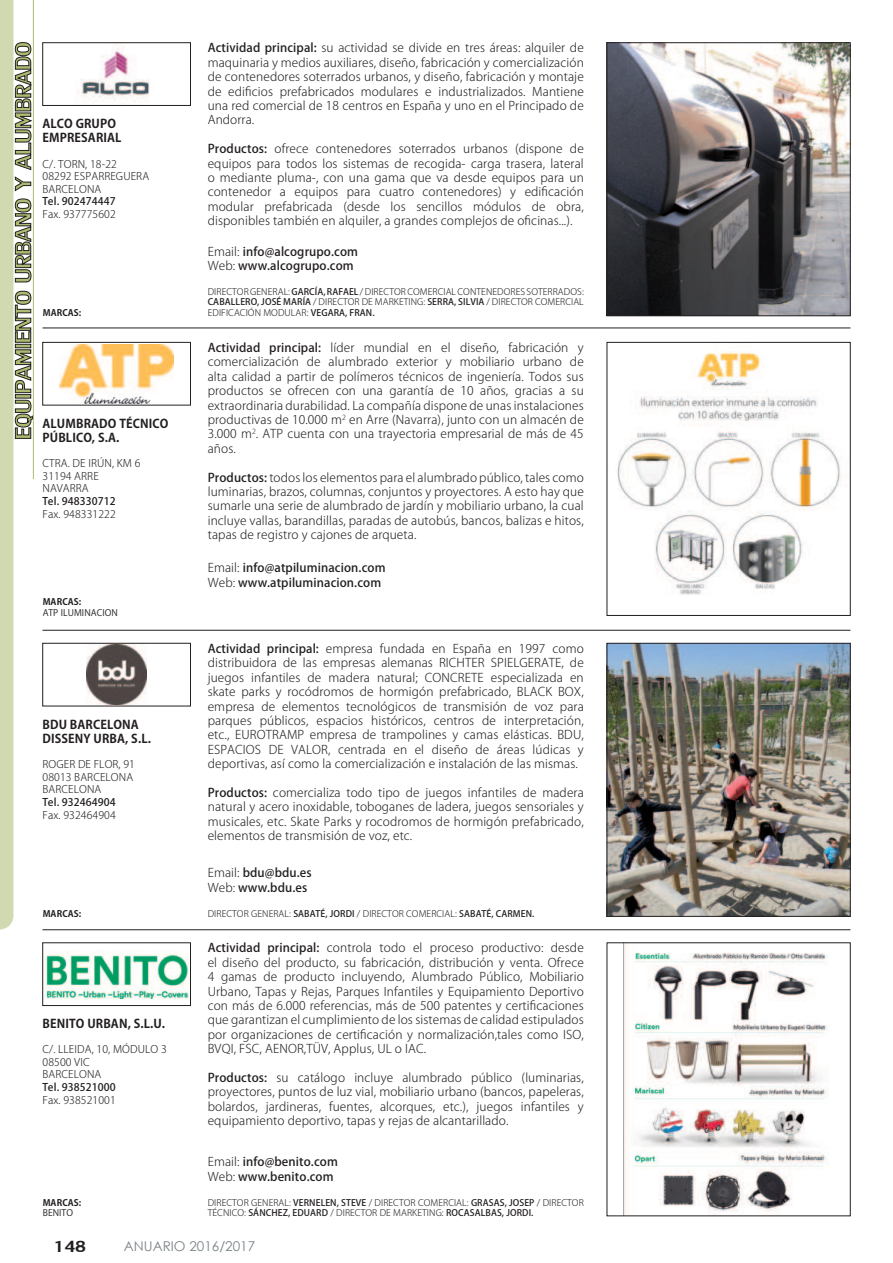
<style>
.page{position:relative;width:893px;height:1263px;background:#fff}
.page>*{position:absolute;margin:0;border:0;box-sizing:border-box;transform-origin:0 0}
.t1{font:24px "Lily UPC";color:#231f20}
.t2{font:13.5px "Century Gothic";color:#7b8387}
.t3{font:300 12px/14.4px "Koz Go Pro";letter-spacing:.01em;color:#231f20;text-align:justify}
.t4{font:500 12px/14.4px "Koz Go Pro";letter-spacing:.01em;color:#231f20}
.t5{font:700 12px/14.4px "Koz Go Pro";letter-spacing:.01em;color:#231f20}
.t6{font:300 10.5px/12.6px "Koz Go Pro";letter-spacing:.01em;color:#231f20}
.t7{font:500 10.5px "Koz Go Pro";letter-spacing:.01em;color:#231f20}
.t8{font:300 9px/10.5px "Koz Go Pro";letter-spacing:.01em;color:#231f20}
.t9{font:700 9px "Koz Go Pro";letter-spacing:.01em;color:#231f20}
.t10{font:9px "Koz Go Pro";letter-spacing:.01em;color:#231f20}
.s1{font-weight:500}
.s2{font-weight:300}
</style>
<div class="page">
<hr style="left:43px;top:328px;width:807px;height:1px;background:#231f20">
<hr style="left:43px;top:630px;width:807px;height:1px;background:#231f20">
<hr style="left:43px;top:929px;width:807px;height:1px;background:#231f20">
<img style="left:609px;top:45px;width:239px;height:269px">
<div style="left:607px;top:43px;width:243px;height:273px;border:1px solid #231f20"></div>
<img style="left:77px;top:47px;width:73px;height:55px">
<div style="left:43px;top:43px;width:148px;height:63px;border:1px solid #231f20"></div>
<img style="left:617px;top:352px;width:224px;height:243px">
<div style="left:607px;top:342px;width:243px;height:274px;border:1px solid #231f20"></div>
<img style="left:60px;top:344px;width:113px;height:59px">
<div style="left:43px;top:342px;width:148px;height:63px;border:1px solid #231f20"></div>
<img style="left:609px;top:645px;width:239px;height:269px">
<div style="left:607px;top:643px;width:243px;height:273px;border:1px solid #231f20"></div>
<img style="left:87px;top:645px;width:59px;height:59px">
<div style="left:43px;top:643px;width:148px;height:63px;border:1px solid #231f20"></div>
<img style="left:624px;top:944px;width:205px;height:270px">
<img style="left:45px;top:950px;width:143px;height:48px">
<div style="left:43px;top:942px;width:148px;height:64px;border:1px solid #231f20"></div>
<svg style="left:0;top:0;width:33px;height:930px"></svg>
<hr style="left:33px;top:0;width:1px;height:479px;background:#acbb71">
<p class="t5" style="left:43px;top:117px;width:81px">ALCO GRUPO<br>EMPRESARIAL</p>
<p class="t6" style="left:43px;top:157px;width:108px">C/. TORN, 18-22<br>08292 ESPARREGUERA<br>BARCELONA</p>
<p class="t7" style="left:43px;top:195px;width:75px">Tel. 902474447</p>
<p class="t6" style="left:43px;top:208px;width:75px">Fax. 937775602</p>
<p class="t3" style="left:208px;top:41px;width:378px"><span class="s1">Actividad principal:</span> su actividad se divide en tres áreas: alquiler de maquinaria y medios auxiliares, diseño, fabricación y comercialización de contenedores soterrados urbanos, y diseño, fabricación y montaje de edi昀椀cios prefabricados modulares e industrializados. Mantiene una red comercial de 18 centros en España y uno en el Principado de Andorra.</p>
<p class="t3" style="left:208px;top:142px;width:378px"><span class="s1">Productos:</span> ofrece contenedores soterrados urbanos (dispone de equipos para todos los sistemas de recogida- carga trasera, lateral o mediante pluma-, con una gama que va desde equipos para un contenedor a equipos para cuatro contenedores) y edi昀椀cación modular prefabricada (desde los sencillos módulos de obra, disponibles también en alquiler, a grandes complejos de o昀椀cinas...).</p>
<p class="t4" style="left:208px;top:245px;width:152px"><span class="s2">Email:</span> info@alcogrupo.com<br><span class="s2">Web:</span> www.alcogrupo.com</p>
<p class="t8" style="left:208px;top:286px;width:378px">DIRECTOR GENERAL: <span class="s1">GARCÍA, RAFAEL</span> / DIRECTOR COMERCIAL CONTENEDORES SOTERRADOS:<br><span class="s1">CABALLERO, JOSÉ MARÍA</span> / DIRECTOR DE MARKETING: <span class="s1">SERRA, SILVIA</span> / DIRECTOR COMERCIAL</p>
<p class="t9" style="left:43px;top:307px;width:40px">MARCAS:</p>
<p class="t8" style="left:208px;top:307px;width:168px">EDIFICACIÓN MODULAR: <span class="s1">VEGARA, FRAN.</span></p>
<p class="t3" style="left:208px;top:340px;width:378px"><span class="s1">Actividad principal:</span> líder mundial en el diseño, fabricación y comercialización de alumbrado exterior y mobiliario urbano de alta calidad a partir de polímeros técnicos de ingeniería. Todos sus productos se ofrecen con una garantía de 10 años, gracias a su extraordinaria durabilidad. La compañía dispone de unas instalaciones productivas de 10.000 m<sup>2</sup> en Arre (Navarra), junto con un almacén de 3.000 m<sup>2</sup>. ATP cuenta con una trayectoria empresarial de más de 45 años.</p>
<p class="t3" style="left:208px;top:470px;width:378px"><span class="s1">Productos:</span> todos los elementos para el alumbrado público, tales como luminarias, brazos, columnas, conjuntos y proyectores. A esto hay que sumarle una serie de alumbrado de jardín y mobiliario urbano, la cual incluye vallas, barandillas, paradas de autobús, bancos, balizas e hitos, tapas de registro y cajones de arqueta.</p>
<p class="t5" style="left:43px;top:417px;width:127px">ALUMBRADO TÉCNICO<br>PÚBLICO, S.A.</p>
<p class="t6" style="left:43px;top:457px;width:99px">CTRA. DE IRÚN, KM 6<br>31194 ARRE<br>NAVARRA</p>
<p class="t7" style="left:43px;top:494px;width:75px">Tel. 948330712</p>
<p class="t6" style="left:43px;top:507px;width:75px">Fax. 948331222</p>
<p class="t9" style="left:43px;top:596px;width:40px">MARCAS:</p>
<p class="t10" style="left:43px;top:607px;width:77px">ATP ILUMINACION</p>
<p class="t5" style="left:43px;top:718px;width:110px">BDU BARCELONA<br>DISSENY URBA, S.L.</p>
<p class="t6" style="left:43px;top:758px;width:94px">ROGER DE FLOR, 91<br>08013 BARCELONA<br>BARCELONA</p>
<p class="t7" style="left:43px;top:795px;width:75px">Tel. 932464904</p>
<p class="t6" style="left:43px;top:808px;width:75px">Fax. 932464904</p>
<p class="t4" style="left:208px;top:561px;width:179px"><span class="s2">Email:</span> info@atpiluminacion.com<br><span class="s2">Web:</span> www.atpiluminacion.com</p>
<p class="t3" style="left:208px;top:641px;width:378px"><span class="s1">Actividad principal:</span> empresa fundada en España en 1997 como distribuidora de las empresas alemanas RICHTER SPIELGERATE, de juegos infantiles de madera natural; CONCRETE especializada en skate parks y rocódromos de hormigón prefabricado, BLACK BOX, empresa de elementos tecnológicos de transmisión de voz para parques públicos, espacios históricos, centros de interpretación, etc., EUROTRAMP empresa de trampolines y camas elásticas. BDU, ESPACIOS DE VALOR, centrada en el diseño de áreas lúdicas y deportivas, así como la comercialización e instalación de las mismas.</p>
<p class="t3" style="left:208px;top:785px;width:378px"><span class="s1">Productos:</span> comercializa todo tipo de juegos infantiles de madera natural y acero inoxidable, toboganes de ladera, juegos sensoriales y musicales, etc. Skate Parks y rocodromos de hormigón prefabricado, elementos de transmisión de voz, etc.</p>
<p class="t4" style="left:208px;top:866px;width:106px"><span class="s2">Email:</span> bdu@bdu.es<br><span class="s2">Web:</span> www.bdu.es</p>
<p class="t9" style="left:43px;top:908px;width:40px">MARCAS:</p>
<p class="t8" style="left:208px;top:908px;width:328px">DIRECTOR GENERAL: <span class="s1">SABATÉ, JORDI</span> / DIRECTOR COMERCIAL: <span class="s1">SABATÉ, CARMEN.</span></p>
<p class="t3" style="left:208px;top:941px;width:378px"><span class="s1">Actividad principal:</span> controla todo el proceso productivo: desde el diseño del producto, su fabricación, distribución y venta. Ofrece 4 gamas de producto incluyendo, Alumbrado Público, Mobiliario Urbano, Tapas y Rejas, Parques Infantiles y Equipamiento Deportivo con más de 6.000 referencias, más de 500 patentes y certi昀椀caciones que garantizan el cumplimiento de los sistemas de calidad estipulados por organizaciones de certi昀椀cación y normalización,tales como ISO, BVQI, FSC, AENOR,TÜV, Applus, UL o IAC.</p>
<p class="t3" style="left:208px;top:1070px;width:378px"><span class="s1">Productos:</span> su catálogo incluye alumbrado público (luminarias, proyectores, puntos de luz vial, mobiliario urbano (bancos, papeleras, bolardos, jardineras, fuentes, alcorques, etc.), juegos infantiles y equipamiento deportivo, tapas y rejas de alcantarillado.</p>
<p class="t5" style="left:43px;top:1017px;width:124px">BENITO URBAN, S.L.U.</p>
<p class="t6" style="left:43px;top:1043px;width:126px">C/. LLEIDA, 10, MÓDULO 3<br>08500 VIC<br>BARCELONA</p>
<p class="t7" style="left:43px;top:1080px;width:75px">Tel. 938521000</p>
<p class="t6" style="left:43px;top:1093px;width:75px">Fax. 938521001</p>
<p class="t9" style="left:43px;top:1196px;width:40px">MARCAS:</p>
<p class="t10" style="left:43px;top:1207px;width:32px">BENITO</p>
<p class="t4" style="left:208px;top:1155px;width:132px"><span class="s2">Email:</span> info@benito.com<br><span class="s2">Web:</span> www.benito.com</p>
<p class="t8" style="left:208px;top:1197px;width:378px">DIRECTOR GENERAL: <span class="s1">VERNELEN, STEVE</span> / DIRECTOR COMERCIAL: <span class="s1">GRASAS, JOSEP</span> / DIRECTOR<br>TÉCNICO: <span class="s1">SÁNCHEZ, EDUARD</span> / DIRECTOR DE MARKETING: <span class="s1">ROCASALBAS, JORDI.</span></p>
<h1 class="t1" style="left:54px;top:1229px;width:34px">148</h1>
<p class="t2" style="left:124px;top:1241px;width:133px">ANUARIO 2016/2017</p>
</div>
